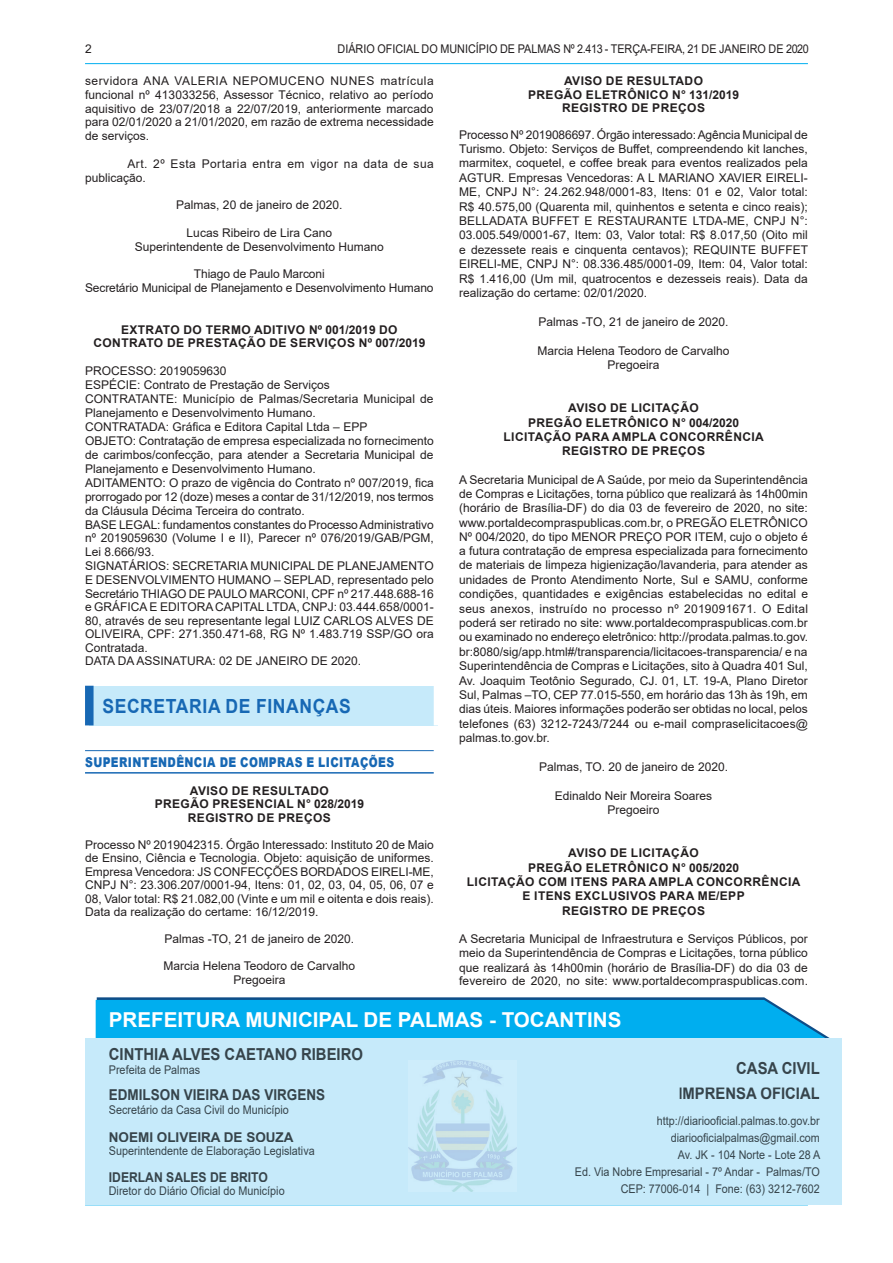
<style>
.page{position:relative;width:893px;height:1263px;background:#fff}
.page>*{position:absolute;margin:0;border:0;box-sizing:border-box;transform-origin:0 0}
.t1{font:700 20.55px "Arial";color:#fff}
.t2{font:700 19.5px "Arial";letter-spacing:.035em;color:#1768b4;scale:.9 1}
.t3{font:700 16.5px/25.7px "Arial";color:#36444b;text-align:right;scale:.9 1}
.t4{font:700 15px "Arial";color:#36444b;scale:.9 1}
.t5{font:900 13.5px "Arial";letter-spacing:.035em;color:#1768b4;scale:.8 1}
.t6{font:700 13.5px "Arial";color:#36444b}
.t7{font:700 13.5px "Arial";color:#36444b;scale:.9 1}
.t8{font:12px/14.4px "Arial";color:#231f20;text-align:justify}
.t9{font:700 12px/13.5px "Arial";letter-spacing:.035em;color:#231f20;text-align:center}
.t10{font:12px/17.1px "Arial";color:#36444b;text-align:right;scale:.9 1}
.t11{font:12px "Arial";color:#231f20;scale:.9 1}
.t12{font:12px/13.8px "Arial";letter-spacing:.035em;color:#231f20}
</style>
<div class="page">
<hr style="left:85px;top:63px;width:723px;height:1px;background:#00aeef">
<hr style="left:85px;top:1204px;width:723px;height:1px;background:#00aeef">
<svg style="left:96px;top:997px;width:734px;height:41px;background:#0eace9"></svg>
<div style="left:85px;top:1038px;width:757px;height:166px;background:#c6eafa"></div>
<img style="left:408px;top:1061px;width:108px;height:130px">
<hr style="left:85px;top:750px;width:349px;height:1px;background:#1768b4">
<hr style="left:85px;top:772px;width:349px;height:1px;background:#1768b4">
<div style="left:89px;top:686px;width:349px;height:39px;background:#c6eafa"></div>
<div style="left:85px;top:686px;width:9px;height:39px;background:#1768b4"></div>
<div style="left:434px;top:686px;width:8px;height:39px;background:#fff"></div>
<p class="t8" style="left:85px;top:41px;width:8px">2</p>
<p class="t11" style="left:338px;top:40px;width:525px">DIÁRIO OFICIAL DO MUNICÍPIO DE PALMAS Nº 2.413 - TERÇA-FEIRA, 21 DE JANEIRO DE 2020</p>
<p class="t8" style="left:85px;top:74px;width:350px;line-height:13.8px">servidora ANA VALERIA NEPOMUCENO NUNES matrícula funcional nº 413033256, Assessor Técnico, relativo ao período aquisitivo de 23/07/2018 a 22/07/2019, anteriormente marcado para 02/01/2020 a 21/01/2020, em razão de extrema necessidade de serviços.</p>
<p class="t12" style="left:85px;top:157px;width:350px;text-indent:43px">Art. 2º Esta Portaria entra em vigor na data de sua publicação.</p>
<p class="t8" style="left:176px;top:198px;width:168px">Palmas, 20 de janeiro de 2020.</p>
<p class="t8" style="left:135px;top:226px;width:250px;line-height:13.8px;text-align:center">Lucas Ribeiro de Lira Cano<br>Superintendente de Desenvolvimento Humano</p>
<p class="t8" style="left:85px;top:267px;width:350px;line-height:13.8px;text-align:center">Thiago de Paulo Marconi<br>Secretário Municipal de Planejamento e Desenvolvimento Humano</p>
<p class="t9" style="left:93px;top:322px;width:334px;line-height:14px">EXTRATO DO TERMO ADITIVO Nº 001/2019 DO<br>CONTRATO DE PRESTAÇÃO DE SERVIÇOS Nº 007/2019</p>
<p class="t8" style="left:85px;top:364px;width:350px;line-height:13.8px;text-align:left">PROCESSO: 2019059630<br>ESPÉCIE: Contrato de Prestação de Serviços<br>CONTRATANTE: Município de Palmas/Secretaria Municipal de Planejamento e Desenvolvimento Humano.<br>CONTRATADA: Gráfica e Editora Capital Ltda – EPP<br>OBJETO: Contratação de empresa especializada no fornecimento de carimbos/confecção, para atender a Secretaria Municipal de Planejamento e Desenvolvimento Humano.<br>ADITAMENTO: O prazo de vigência do Contrato nº 007/2019, fica prorrogado por 12 (doze) meses a contar de 31/12/2019, nos termos da Cláusula Décima Terceira do contrato.<br>BASE LEGAL: fundamentos constantes do Processo Administrativo nº 2019059630 (Volume I e II), Parecer nº 076/2019/GAB/PGM, Lei 8.666/93.<br>SIGNATÁRIOS: SECRETARIA MUNICIPAL DE PLANEJAMENTO E DESENVOLVIMENTO HUMANO – SEPLAD, representado pelo Secretário THIAGO DE PAULO MARCONI, CPF nº 217.448.688-16 e GRÁFICA E EDITORA CAPITAL LTDA, CNPJ: 03.444.658/0001- 80, através de seu representante legal LUIZ CARLOS ALVES DE OLIVEIRA, CPF: 271.350.471-68, RG Nº 1.483.719 SSP/GO ora Contratada.<br>DATA DA ASSINATURA: 02 DE JANEIRO DE 2020.</p>
<h2 class="t2" style="left:102px;top:692px;width:278px">SECRETARIA DE FINANÇAS</h2>
<p class="t5" style="left:85px;top:752px;width:388px">SUPERINTENDÊNCIA DE COMPRAS E LICITAÇÕES</p>
<p class="t9" style="left:155px;top:784px;width:211px">AVISO DE RESULTADO<br>PREGÃO PRESENCIAL N° 028/2019<br>REGISTRO DE PREÇOS</p>
<p class="t8" style="left:85px;top:838px;width:350px;line-height:13.5px">Processo Nº 2019042315. Órgão Interessado: Instituto 20 de Maio de Ensino, Ciência e Tecnologia. Objeto: aquisição de uniformes.<br>Empresa Vencedora: JS CONFECÇÕES BORDADOS EIRELI-ME, CNPJ N°: 23.306.207/0001-94, Itens: 01, 02, 03, 04, 05, 06, 07 e 08, Valor total: R$ 21.082,00 (Vinte e um mil e oitenta e dois reais).<br>Data da realização do certame: 16/12/2019.</p>
<p class="t8" style="left:164px;top:932px;width:191px">Palmas -TO, 21 de janeiro de 2020.</p>
<p class="t8" style="left:163px;top:959px;width:193px;line-height:13.5px;text-align:center">Marcia Helena Teodoro de Carvalho<br>Pregoeira</p>
<p class="t9" style="left:528px;top:74px;width:213px">AVISO DE RESULTADO<br>PREGÃO ELETRÔNICO N° 131/2019<br>REGISTRO DE PREÇOS</p>
<p class="t8" style="left:459px;top:128px;width:350px">Processo Nº 2019086697. Órgão interessado: Agência Municipal de Turismo. Objeto: Serviços de Buffet, compreendendo kit lanches, marmitex, coquetel, e coffee break para eventos realizados pela AGTUR. Empresas Vencedoras: A L MARIANO XAVIER EIRELI-ME, CNPJ N°: 24.262.948/0001-83, Itens: 01 e 02, Valor total:<br>R$ 40.575,00 (Quarenta mil, quinhentos e setenta e cinco reais); BELLADATA BUFFET E RESTAURANTE LTDA-ME, CNPJ N°:<br>03.005.549/0001-67, Item: 03, Valor total: R$ 8.017,50 (Oito mil e dezessete reais e cinquenta centavos); REQUINTE BUFFET EIRELI-ME, CNPJ N°: 08.336.485/0001-09, Item: 04, Valor total:<br>R$ 1.416,00 (Um mil, quatrocentos e dezesseis reais). Data da realização do certame: 02/01/2020.</p>
<p class="t8" style="left:539px;top:314px;width:191px">Palmas -TO, 21 de janeiro de 2020.</p>
<p class="t8" style="left:538px;top:343px;width:193px;text-align:center">Marcia Helena Teodoro de Carvalho<br>Pregoeira</p>
<p class="t9" style="left:503px;top:401px;width:262px;line-height:14.4px">AVISO DE LICITAÇÃO<br>PREGÃO ELETRÔNICO N° 004/2020<br>LICITAÇÃO PARA AMPLA CONCORRÊNCIA<br>REGISTRO DE PREÇOS</p>
<p class="t8" style="left:459px;top:472px;width:350px">A Secretaria Municipal de A Saúde, por meio da Superintendência de Compras e Licitações, torna público que realizará às 14h00min (horário de Brasília-DF) do dia 03 de fevereiro de 2020, no site: www.portaldecompraspublicas.com.br, o PREGÃO ELETRÔNICO Nº 004/2020, do tipo MENOR PREÇO POR ITEM, cujo o objeto é a futura contratação de empresa especializada para fornecimento de materiais de limpeza higienização/lavanderia, para atender as unidades de Pronto Atendimento Norte, Sul e SAMU, conforme condições, quantidades e exigências estabelecidas no edital e seus anexos, instruído no processo nº 2019091671. O Edital poderá ser retirado no site: www.portaldecompraspublicas.com.br ou examinado no endereço eletrônico: http://prodata.palmas.to.gov. br:8080/sig/app.html#/transparencia/licitacoes-transparencia/ e na Superintendência de Compras e Licitações, sito à Quadra 401 Sul, Av. Joaquim Teotônio Segurado, CJ. 01, LT. 19-A, Plano Diretor Sul, Palmas –TO, CEP 77.015-550, em horário das 13h às 19h, em dias úteis. Maiores informações poderão ser obtidas no local, pelos telefones (63) 3212-7243/7244 ou e-mail compraselicitacoes@ palmas.to.gov.br.</p>
<p class="t8" style="left:539px;top:759px;width:190px">Palmas, TO. 20 de janeiro de 2020.</p>
<p class="t8" style="left:555px;top:788px;width:159px;text-align:center">Edinaldo Neir Moreira Soares<br>Pregoeiro</p>
<p class="t9" style="left:467px;top:846px;width:335px;line-height:14.2px">AVISO DE LICITAÇÃO<br>PREGÃO ELETRÔNICO N° 005/2020<br>LICITAÇÃO COM ITENS PARA AMPLA CONCORRÊNCIA<br>E ITENS EXCLUSIVOS PARA ME/EPP<br>REGISTRO DE PREÇOS</p>
<p class="t8" style="left:459px;top:932px;width:350px;line-height:14px">A Secretaria Municipal de Infraestrutura e Serviços Públicos, por meio da Superintendência de Compras e Licitações, torna público que realizará às 14h00min (horário de Brasília-DF) do dia 03 de fevereiro de 2020, no site: www.portaldecompraspublicas.com.</p>
<h1 class="t1" style="left:109px;top:1005px;width:514px">PREFEITURA MUNICIPAL DE PALMAS - TOCANTINS</h1>
<h3 class="t3" style="left:109px;top:1042px;width:284px">CINTHIA ALVES CAETANO RIBEIRO</h3>
<p class="t10" style="left:109px;top:1061px;width:103px">Prefeita de Palmas</p>
<p class="t4" style="left:109px;top:1084px;width:242px">EDMILSON VIEIRA DAS VIRGENS</p>
<p class="t10" style="left:109px;top:1101px;width:202px">Secretário da Casa Civil do Município</p>
<p class="t6" style="left:109px;top:1127px;width:186px">NOEMI OLIVEIRA DE SOUZA</p>
<p class="t10" style="left:109px;top:1142px;width:230px">Superintendente de Elaboração Legislativa</p>
<p class="t7" style="left:109px;top:1167px;width:178px">IDERLAN SALES DE BRITO</p>
<p class="t10" style="left:109px;top:1182px;width:197px">Diretor do Diário Oficial do Município</p>
<h3 class="t3" style="left:678px;top:1055px;width:159px">CASA CIVIL<br>IMPRENSA OFICIAL</h3>
<p class="t10" style="left:575px;top:1112px;width:274px">http://diariooficial.palmas.to.gov.br diariooficialpalmas@gmail.com<br>Av. JK - 104 Norte - Lote 28 A<br>Ed. Via Nobre Empresarial - 7º Andar - Palmas/TO CEP: 77006-014 | Fone: (63) 3212-7602</p>
</div>
